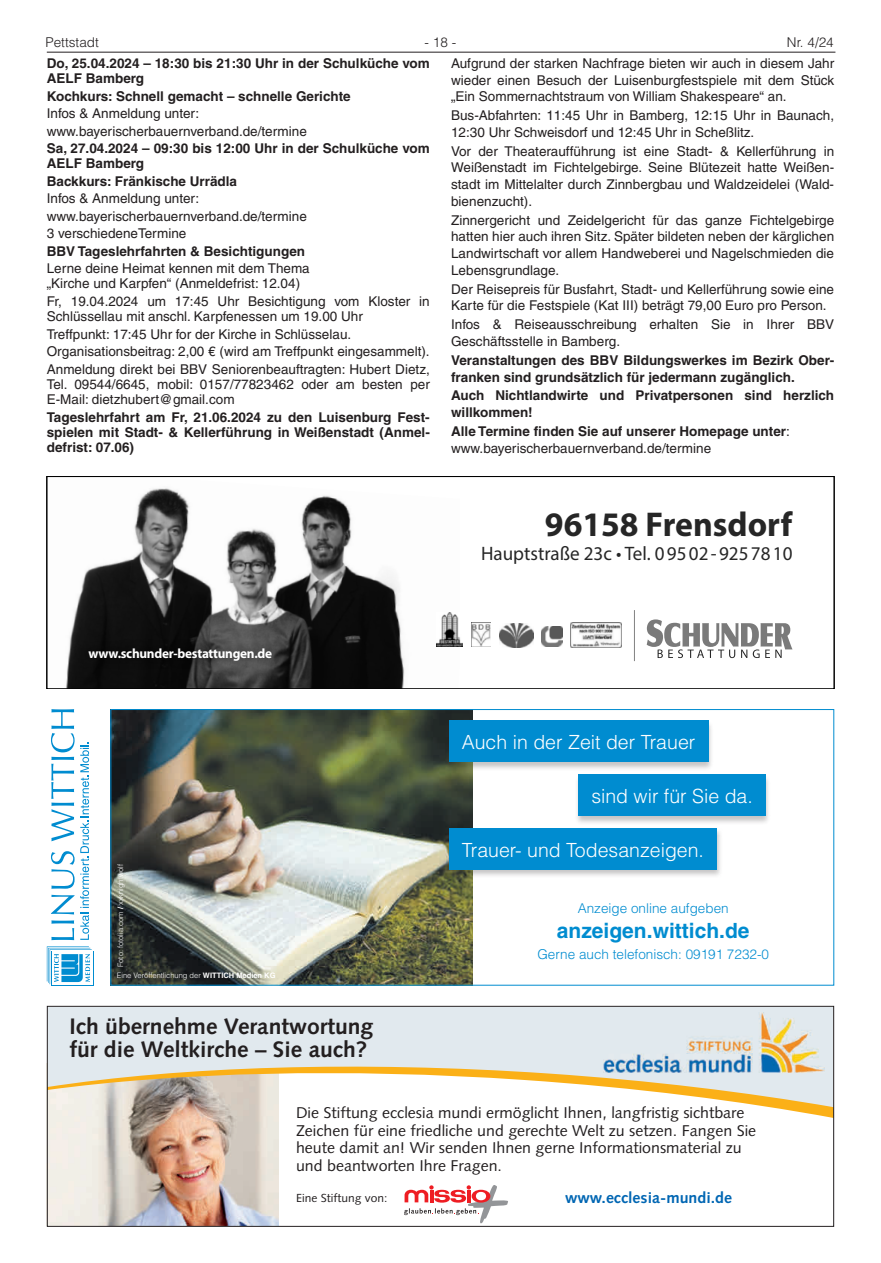
<style>
.page{position:relative;width:881px;height:1263px;background:#fff}
.page>*{position:absolute;margin:0;border:0;box-sizing:border-box;transform-origin:0 0}
.t1{font:700 34.5px "Myriad Pro";color:#262626}
.t2{font:700 22.35px/23.4px "Syntax";color:#231f20}
.t3{font:700 21px "Helvetica LT";color:#008cd0}
.t4{font:300 19.5px "Helvetica LT";color:#fff}
.t5{font:19.5px "Myriad Pro";color:#262626}
.t6{font:15.6px/17.5px "Syntax";color:#231f20}
.t7{font:700 15.6px "Syntax";color:#0166b3}
.t8{font:13.5px/16.8px "Helvetica LT";color:#231f20}
.t9{font:700 13.5px/15.3px "Helvetica LT";color:#231f20}
.t10{font:300 13.5px "Helvetica LT";color:#008cd0}
.t11{font:700 13.5px "Myriad Pro";letter-spacing:-.02em;color:#fff}
.t12{font:300 13.5px "Helvetica LT";color:#231f20}
.t13{font:11.7px "Syntax";color:#231f20}
.t14{font:300 7.5px "Helvetica LT";color:#fff}
.t15{font:2.1px "Myriad";color:#231f20}
.s1{font-weight:400}
.s2{font-weight:700}
</style>
<div class="page">
<hr style="left:47px;top:52px;width:788px;height:1px;background:#231f20">
<img style="left:66px;top:488px;width:386px;height:199px">
<hr style="left:634px;top:610px;width:1px;height:51px;background:#808080">
<svg style="left:646px;top:619px;width:146px;height:39px"></svg>
<img style="left:471px;top:623px;width:19px;height:24px">
<img style="left:436px;top:613px;width:26px;height:34px">
<img style="left:499px;top:623px;width:34px;height:24px">
<img style="left:541px;top:626px;width:21px;height:21px">
<img style="left:570px;top:623px;width:50px;height:24px">
<div style="left:78px;top:638px;width:205px;height:34px;background:#000;opacity:.75"></div>
<div style="left:47px;top:476px;width:786px;height:213px;border:1px solid #000"></div>
<img style="left:112px;top:711px;width:360px;height:272px">
<div style="left:574px;top:774px;width:197px;height:50px;background:#231f20;opacity:.26"></div>
<div style="left:578px;top:775px;width:187px;height:41px;background:#008cd0"></div>
<div style="left:445px;top:828px;width:277px;height:50px;background:#231f20;opacity:.26"></div>
<div style="left:449px;top:828px;width:267px;height:41px;background:#008cd0"></div>
<div style="left:445px;top:720px;width:268px;height:51px;background:#231f20;opacity:.26"></div>
<div style="left:449px;top:721px;width:258px;height:41px;background:#008cd0"></div>
<svg style="left:47px;top:946px;width:45px;height:38px"></svg>
<svg style="left:51px;top:709px;width:38px;height:231px"></svg>
<img style="left:49px;top:1118px;width:230px;height:107px">
<svg style="left:404px;top:1185px;width:104px;height:38px"></svg>
<div style="left:49px;top:1008px;width:782px;height:52px;background:#e1e9ee"></div>
<img style="left:603px;top:1012px;width:221px;height:48px">
<svg style="left:49px;top:1060px;width:782px;height:58px"></svg>
<div style="left:47px;top:1006px;width:786px;height:221px;border:1px solid #231f20"></div>
<p class="t12" style="left:45px;top:34px;width:55px">Pettstadt</p>
<p class="t12" style="left:424px;top:34px;width:33px">- 18 -</p>
<p class="t12" style="left:786px;top:34px;width:48px">Nr. 4/24</p>
<p class="t9" style="left:47px;top:55px;width:384px">Do, 25.04.2024 – 18:30 bis 21:30 Uhr in der Schulküche vom<br>AELF Bamberg</p>
<p class="t9" style="left:47px;top:88px;width:305px">Kochkurs: Schnell gemacht – schnelle Gerichte</p>
<p class="t8" style="left:47px;top:105px;width:261px;line-height:17.4px">Infos &amp; Anmeldung unter: www.bayerischerbauernverband.de/termine</p>
<p class="t9" style="left:47px;top:140px;width:384px">Sa, 27.04.2024 – 09:30 bis 12:00 Uhr in der Schulküche vom<br>AELF Bamberg</p>
<p class="t9" style="left:47px;top:173px;width:192px">Backkurs: Fränkische Urrädla</p>
<p class="t8" style="left:47px;top:190px;width:261px;line-height:17.4px">Infos &amp; Anmeldung unter: www.bayerischerbauernverband.de/termine<br>3 verschiedeneTermine</p>
<p class="t9" style="left:47px;top:243px;width:260px">BBV Tageslehrfahrten &amp; Besichtigungen</p>
<p class="t8" style="left:47px;top:261px;width:264px;line-height:15.3px">Lerne deine Heimat kennen mit dem Thema „Kirche und Karpfen“ (Anmeldefrist: 12.04)</p>
<p class="t8" style="left:47px;top:293px;width:384px;line-height:15.3px">Fr, 19.04.2024 um 17:45 Uhr Besichtigung vom Kloster in<br>Schlüssellau mit anschl. Karpfenessen um 19.00 Uhr</p>
<p class="t8" style="left:47px;top:325px;width:384px;line-height:17.4px">Treffpunkt: 17:45 Uhr for der Kirche in Schlüsselau.<br>Organisationsbeitrag: 2,00 € (wird am Treffpunkt eingesammelt).<br>Anmeldung direkt bei BBV Seniorenbeauftragten: Hubert Dietz,</p>
<p class="t8" style="left:47px;top:376px;width:384px;line-height:15.3px">Tel. 09544/6645, mobil: 0157/77823462 oder am besten per<br>E-Mail: dietzhubert@gmail.com</p>
<p class="t9" style="left:47px;top:409px;width:384px;text-align:justify">Tageslehrfahrt am Fr, 21.06.2024 zu den Luisenburg Fest&shy;spielen mit Stadt- &amp; Kellerführung in Weißenstadt (Anmel&shy;defrist: 07.06)</p>
<p class="t8" style="left:451px;top:55px;width:384px;text-align:justify">Aufgrund der starken Nachfrage bieten wir auch in diesem Jahr wieder einen Besuch der Luisenburgfestspiele mit dem Stück „Ein Sommernachtstraum von William Shakespeare“ an.</p>
<p class="t8" style="left:451px;top:107px;width:384px">Bus-Abfahrten: 11:45 Uhr in Bamberg, 12:15 Uhr in Baunach,<br>12:30 Uhr Schweisdorf und 12:45 Uhr in Scheßlitz.</p>
<p class="t8" style="left:451px;top:143px;width:384px;text-align:justify">Vor der Theateraufführung ist eine Stadt- &amp; Kellerführung in Weißenstadt im Fichtelgebirge. Seine Blütezeit hatte Weißen&shy;stadt im Mittelalter durch Zinnbergbau und Waldzeidelei (Wald&shy;bienenzucht).</p>
<p class="t8" style="left:451px;top:212px;width:384px;text-align:justify">Zinnergericht und Zeidelgericht für das ganze Fichtelgebirge hatten hier auch ihren Sitz. Später bildeten neben der kärglichen Landwirtschaft vor allem Handweberei und Nagelschmieden die Lebensgrundlage.</p>
<p class="t8" style="left:451px;top:281px;width:384px">Der Reisepreis für Busfahrt, Stadt- und Kellerführung sowie eine<br>Karte für die Festspiele (Kat III) beträgt 79,00 Euro pro Person.</p>
<p class="t8" style="left:451px;top:316px;width:384px">Infos &amp; Reiseausschreibung erhalten Sie in Ihrer BBV<br>Geschäftsstelle in Bamberg.</p>
<p class="t9" style="left:451px;top:352px;width:384px;line-height:16.8px">Veranstaltungen des BBV Bildungswerkes im Bezirk Ober&shy;franken sind grundsätzlich für jedermann zugänglich.</p>
<p class="t9" style="left:451px;top:387px;width:384px;line-height:16.8px">Auch Nichtlandwirte und Privatpersonen sind herzlich willkommen!</p>
<p class="t9" style="left:451px;top:423px;width:340px;line-height:16.8px">Alle Termine finden Sie auf unserer Homepage unter<span class="s1">: www.bayerischerbauernverband.de/termine</span></p>
<p class="t11" style="left:88px;top:645px;width:185px">www.schunder-bestattungen.de</p>
<p class="t14" style="left:116px;top:967px;width:104px;rotate:-90deg">Foto: fotolia.com <span class="s2">/</span> xxknightwolf</p>
<p class="t14" style="left:117px;top:971px;width:160px">Eine Veröffentlichung der <span class="s2">WITTICH Medien KG</span></p>
<h2 class="t2" style="left:69px;top:1014px;width:305px">Ich übernehme Verantwortung für die Weltkirche – Sie auch?</h2>
<h1 class="t1" style="left:544px;top:502px;width:249px">96158 Frensdorf</h1>
<h3 class="t5" style="left:481px;top:542px;width:313px">Hauptstraße 23c • Tel. 09502-9257810</h3>
<h3 class="t4" style="left:461px;top:730px;width:235px">Auch in der Zeit der Trauer</h3>
<h3 class="t4" style="left:591px;top:784px;width:163px">sind wir für Sie da.</h3>
<h3 class="t4" style="left:461px;top:838px;width:244px">Trauer- und Todesanzeigen.</h3>
<p class="t10" style="left:577px;top:899px;width:152px">Anzeige online aufgeben</p>
<h3 class="t3" style="left:556px;top:918px;width:194px">anzeigen.wittich.de</h3>
<p class="t10" style="left:537px;top:945px;width:233px">Gerne auch telefonisch: 09191 7232-0</p>
<p class="t6" style="left:296px;top:1104px;width:461px">Die Stiftung ecclesia mundi ermöglicht Ihnen, langfristig sichtbare Zeichen für eine friedliche und gerechte Welt zu setzen. Fangen Sie heute damit an! Wir senden Ihnen gerne Informationsmaterial zu und beantworten Ihre Fragen.</p>
<p class="t7" style="left:565px;top:1188px;width:168px">www.ecclesia-mundi.de</p>
<p class="t15" style="left:400px;top:1169px;width:29px">Missio: 4c (100% m/100% y)</p>
<p class="t13" style="left:296px;top:1191px;width:93px">Eine Stiftung von:</p>
</div>
